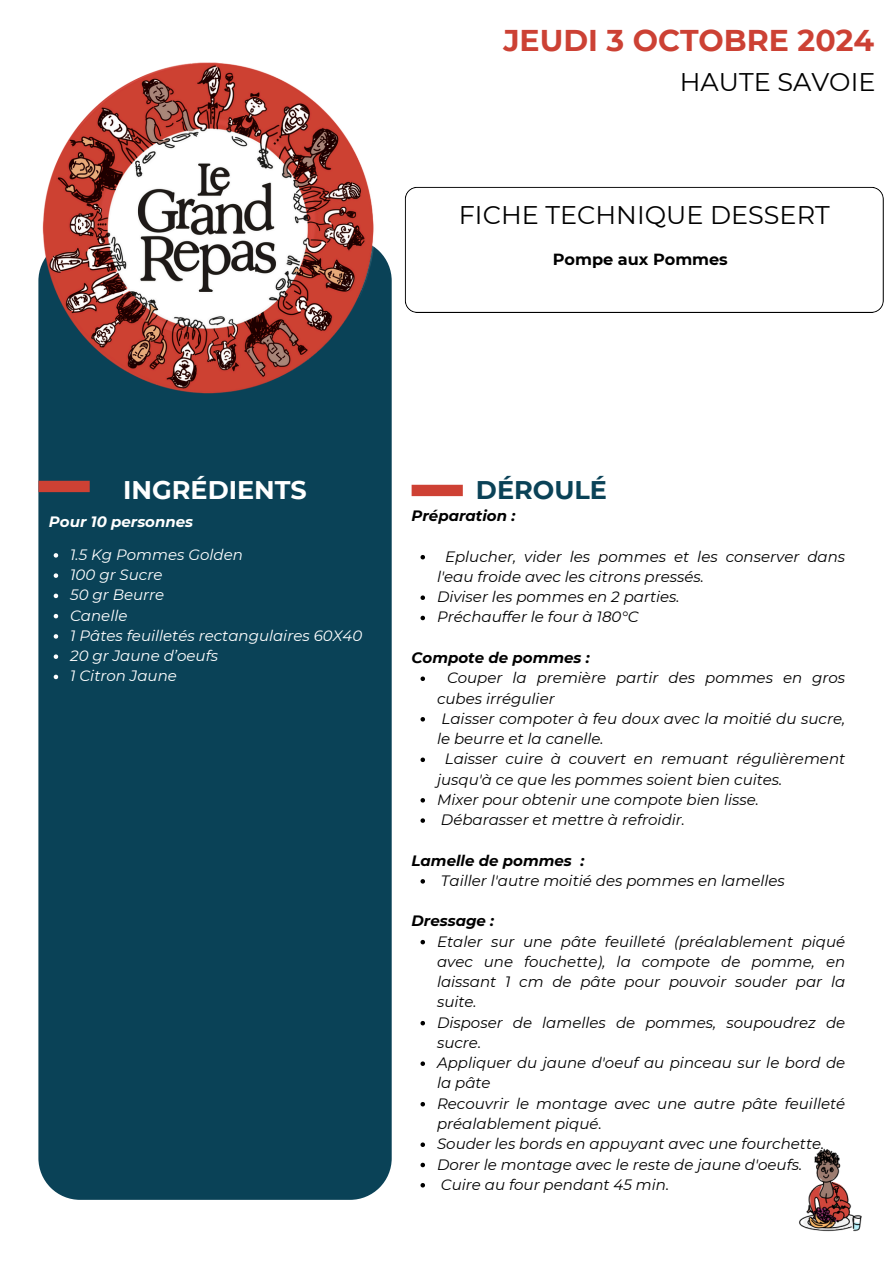
<style>
.page{position:relative;width:894px;height:1264px;background:#fff}
.page>*{position:absolute;margin:0;border:0;box-sizing:border-box;transform-origin:0 0}
.t1{font:700 30px "Montserrat";color:#cc4134}
.t2{font:25.5px "Montserrat";color:#000}
.t3{font:700 25.5px "Montserrat";color:#fff}
.t4{font:700 25.5px "Montserrat";color:#0a4257}
.t5{font:700 16.05px "Montserrat";color:#000}
.t6{font:italic 15px/20.2px "Montserrat";color:#000}
.t7{font:italic 15px "Montserrat";color:#fff}
.t8{font:italic 700 15px "Montserrat";color:#000}
.t9{font:italic 700 15px "Montserrat";color:#fff}
</style>
<div class="page">
<svg style="left:411px;top:485px;width:51px;height:11px"></svg>
<div style="left:38px;top:249px;width:353px;height:950px;background:#0a4257"></div>
<img style="left:38px;top:62px;width:339px;height:335px">
<svg style="left:38px;top:481px;width:52px;height:11px"></svg>
<svg style="left:54px;top:553px;width:4px;height:4px"></svg>
<svg style="left:54px;top:573px;width:4px;height:5px"></svg>
<svg style="left:54px;top:593px;width:4px;height:5px"></svg>
<svg style="left:54px;top:614px;width:4px;height:4px"></svg>
<svg style="left:54px;top:634px;width:4px;height:4px"></svg>
<svg style="left:54px;top:654px;width:4px;height:5px"></svg>
<svg style="left:54px;top:674px;width:4px;height:5px"></svg>
<svg style="left:404px;top:187px;width:479px;height:126px"></svg>
<img style="left:799px;top:1148px;width:63px;height:84px">
<svg style="left:420px;top:555px;width:5px;height:4px"></svg>
<svg style="left:420px;top:595px;width:5px;height:5px"></svg>
<svg style="left:420px;top:615px;width:5px;height:5px"></svg>
<svg style="left:420px;top:676px;width:5px;height:5px"></svg>
<svg style="left:420px;top:717px;width:5px;height:4px"></svg>
<svg style="left:420px;top:757px;width:5px;height:5px"></svg>
<svg style="left:420px;top:798px;width:5px;height:4px"></svg>
<svg style="left:420px;top:818px;width:5px;height:4px"></svg>
<svg style="left:420px;top:879px;width:5px;height:4px"></svg>
<svg style="left:420px;top:939px;width:5px;height:5px"></svg>
<svg style="left:420px;top:1021px;width:5px;height:4px"></svg>
<svg style="left:420px;top:1061px;width:5px;height:4px"></svg>
<svg style="left:420px;top:1102px;width:5px;height:4px"></svg>
<svg style="left:420px;top:1142px;width:5px;height:4px"></svg>
<svg style="left:420px;top:1162px;width:5px;height:5px"></svg>
<svg style="left:420px;top:1183px;width:5px;height:4px"></svg>
<p class="t1" style="left:503px;top:22px;width:372px">JEUDI 3 OCTOBRE 2024</p>
<h2 class="t2" style="left:679px;top:66px;width:197px">HAUTE SAVOIE</h2>
<p class="t2" style="left:458px;top:199px;width:372px">FICHE TECHNIQUE DESSERT</p>
<p class="t5" style="left:552px;top:249px;width:176px">Pompe aux Pommes</p>
<h3 class="t3" style="left:123px;top:474px;width:185px">INGRÉDIENTS</h3>
<p class="t4" style="left:476px;top:474px;width:132px">DÉROULÉ</p>
<p class="t9" style="left:49px;top:512px;width:146px">Pour 10 personnes</p>
<h3 class="t7" style="left:70px;top:545px;width:174px">1.5 Kg Pommes Golden</h3>
<h4 class="t7" style="left:70px;top:565px;width:94px">100 gr Sucre</h4>
<h4 class="t7" style="left:70px;top:586px;width:96px">50 gr Beurre</h4>
<p class="t7" style="left:70px;top:606px;width:59px">Canelle</p>
<p class="t7" style="left:70px;top:626px;width:294px">1 Pâtes feuilletés rectangulaires 60X40</p>
<p class="t7" style="left:70px;top:646px;width:149px">20 gr Jaune d’oeufs</p>
<p class="t7" style="left:70px;top:667px;width:108px">1 Citron Jaune</p>
<h2 class="t8" style="left:411px;top:506px;width:105px">Préparation :</h2>
<p class="t6" style="left:437px;top:546px;width:409px;text-indent:8px">Eplucher, vider les pommes et les conserver dans l'eau froide avec les citrons pressés.</p>
<h4 class="t6" style="left:437px;top:586px;width:244px">Diviser les pommes en 2 parties.</h4>
<p class="t6" style="left:437px;top:607px;width:203px">Préchauffer le four à 180°C</p>
<p class="t8" style="left:411px;top:648px;width:180px">Compote de pommes :</p>
<p class="t6" style="left:437px;top:667px;width:409px;text-indent:10px">Couper la première partir des pommes en gros cubes irrégulier</p>
<h4 class="t6" style="left:437px;top:708px;width:409px;text-indent:5px">Laisser compoter à feu doux avec la moitié du sucre, le beurre et la canelle.</h4>
<p class="t6" style="left:437px;top:748px;width:409px;text-indent:8px">Laisser cuire à couvert en remuant régulièrement jusqu'à ce que les pommes soient bien cuites.</p>
<p class="t6" style="left:437px;top:789px;width:323px">Mixer pour obtenir une compote bien lisse.</p>
<p class="t6" style="left:441px;top:809px;width:245px">Débarasser et mettre à refroidir.</p>
<p class="t8" style="left:411px;top:851px;width:174px">Lamelle de pommes :</p>
<p class="t6" style="left:441px;top:870px;width:345px">Tailler l'autre moitié des pommes en lamelles</p>
<h4 class="t8" style="left:411px;top:911px;width:84px">Dressage :</h4>
<p class="t6" style="left:437px;top:931px;width:409px;text-align:justify">Etaler sur une pâte feuilleté (préalablement piqué avec une fouchette), la compote de pomme, en laissant 1 cm de pâte pour pouvoir souder par la suite.</p>
<h4 class="t6" style="left:437px;top:1012px;width:409px">Disposer de lamelles de pommes, soupoudrez de sucre.</h4>
<p class="t6" style="left:437px;top:1052px;width:409px">Appliquer du jaune d'oeuf au pinceau sur le bord de la pâte</p>
<p class="t6" style="left:437px;top:1093px;width:409px">Recouvrir le montage avec une autre pâte feuilleté préalablement piqué.</p>
<p class="t6" style="left:437px;top:1133px;width:389px">Souder les bords en appuyant avec une fourchette.</p>
<p class="t6" style="left:437px;top:1153px;width:367px">Dorer le montage avec le reste de jaune d'oeufs.</p>
<p class="t6" style="left:441px;top:1174px;width:230px">Cuire au four pendant 45 min.</p>
</div>
